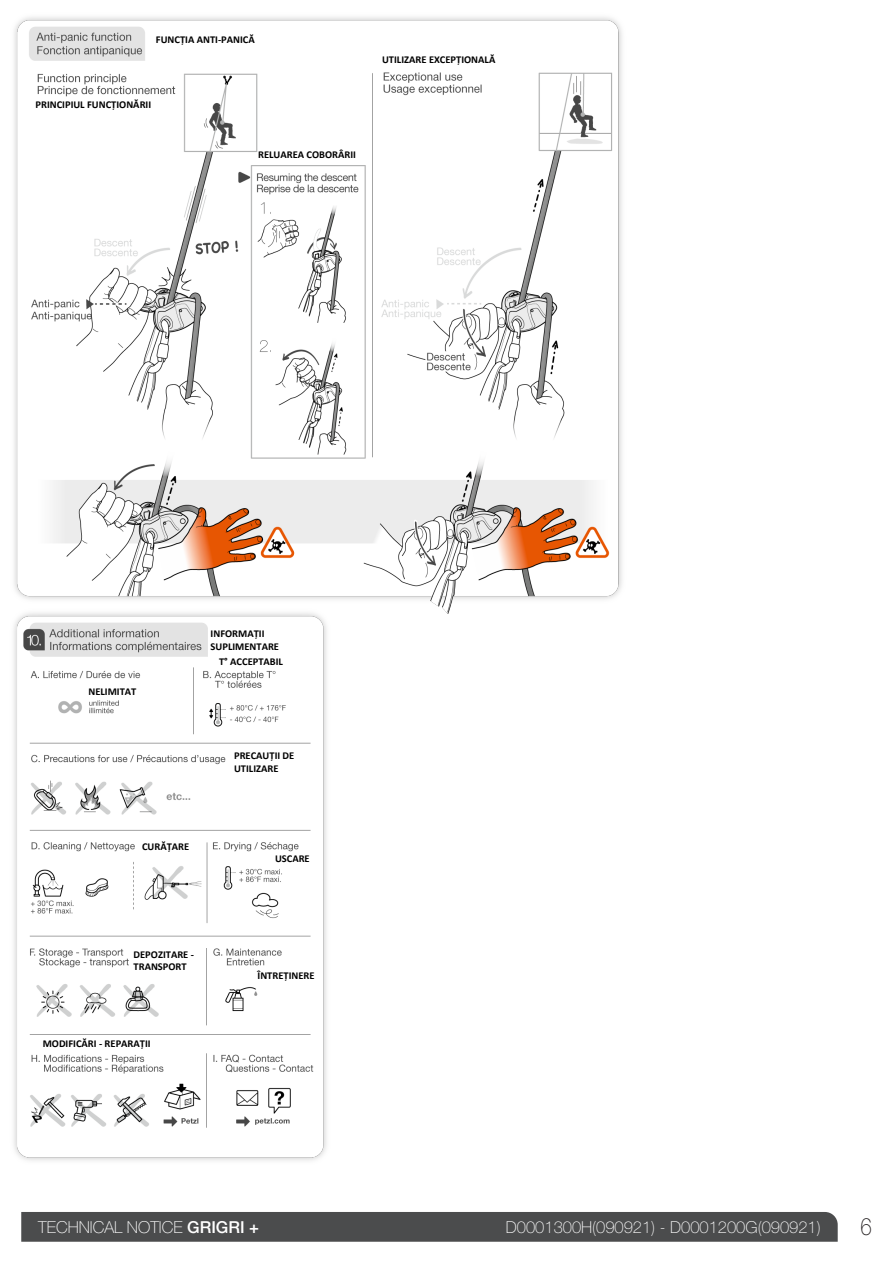
<style>
.page{position:relative;width:893px;height:1263px;background:#fff}
.page>*{position:absolute;margin:0;border:0;box-sizing:border-box;transform-origin:0 0}
.t1{font:100 24px "Helvetica Neue LT Pro";color:#231f20;scale:.85 1}
.t2{font:100 16.5px "Helvetica Neue LT Pro";color:#fff}
.t3{font:700 10.5px/12.6px "Calibri";color:#000}
.s1{font-weight:500}
</style>
<div class="page">
<img style="left:14px;top:17px;width:824px;height:1225px">
<p class="t3" style="left:156px;top:33px;width:100px">FUNCȚIA ANTI-PANICĂ</p>
<p class="t3" style="left:36px;top:98px;width:117px">PRINCIPIUL FUNCȚIONĂRII</p>
<p class="t3" style="left:258px;top:148px;width:99px">RELUAREA COBORÂRII</p>
<p class="t3" style="left:382px;top:53px;width:115px">UTILIZARE EXCEPȚIONALĂ</p>
<p class="t3" style="left:88px;top:685px;width:50px">NELIMITAT</p>
<p class="t3" style="left:211px;top:627px;width:70px">INFORMAȚII<br>SUPLIMENTARE</p>
<p class="t3" style="left:219px;top:655px;width:66px">T° ACCEPTABIL</p>
<p class="t3" style="left:234px;top:749px;width:62px">PRECAUȚII DE<br>UTILIZARE</p>
<p class="t3" style="left:142px;top:840px;width:49px">CURĂȚARE</p>
<p class="t3" style="left:275px;top:852px;width:36px">USCARE</p>
<p class="t3" style="left:134px;top:947px;width:62px">DEPOZITARE -<br>TRANSPORT</p>
<p class="t3" style="left:43px;top:1037px;width:109px">MODIFICĂRI - REPARAȚII</p>
<p class="t3" style="left:258px;top:969px;width:59px">ÎNTREȚINERE</p>
<h2 class="t2" style="left:38px;top:1217px;width:222px">TECHNICAL NOTICE <span class="s1">GRIGRI +</span></h2>
<h2 class="t2" style="left:506px;top:1217px;width:316px">D0001300H(090921) - D0001200G(090921)</h2>
<h1 class="t1" style="left:860px;top:1212px;width:15px">6</h1>
</div>
